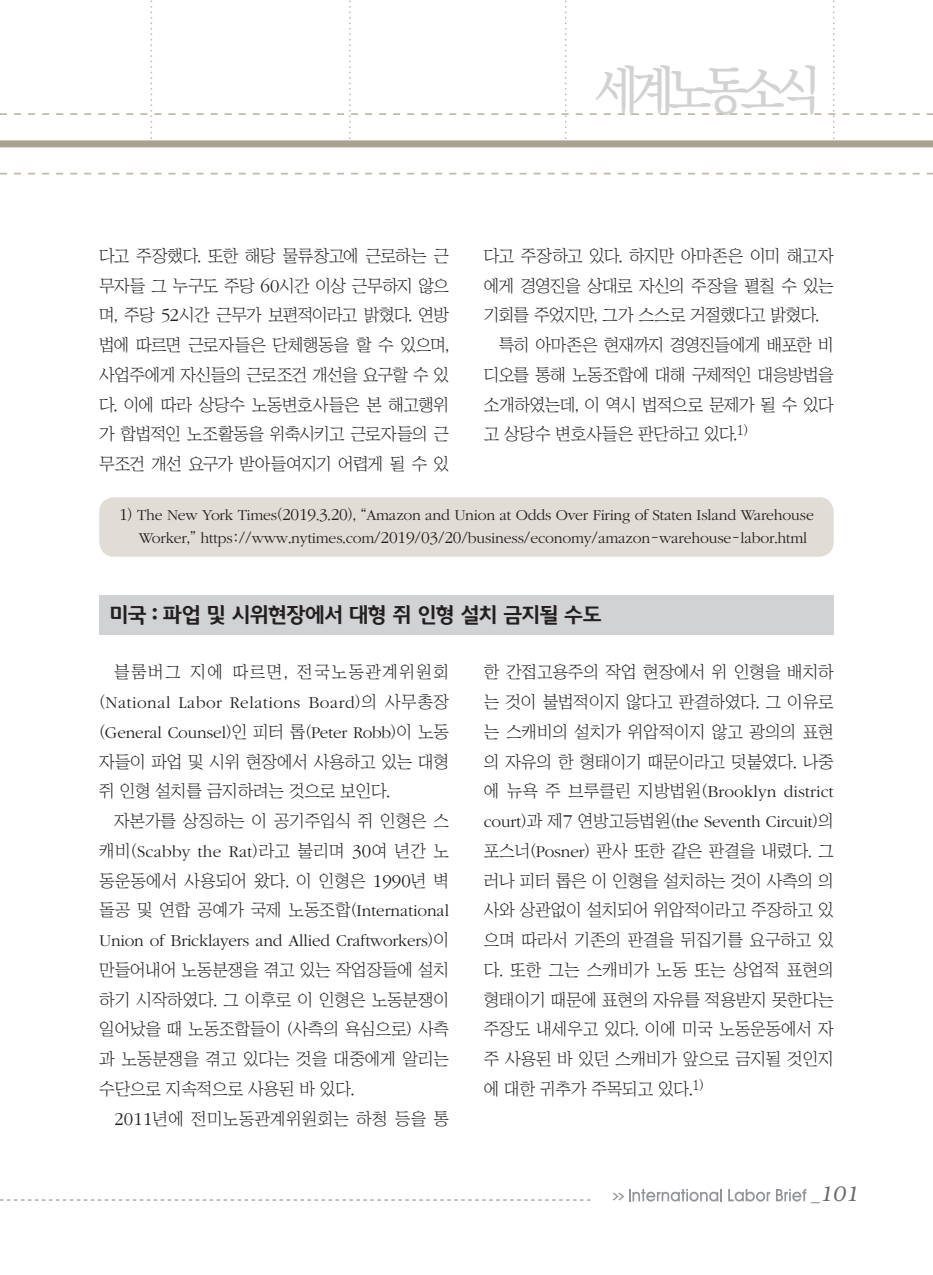
<style>
.page{position:relative;width:933px;height:1275px;background:#fff}
.page>*{position:absolute;margin:0;border:0;box-sizing:border-box;transform-origin:0 0}
.t1{font:500 52.5px "Ko Pub Batang";letter-spacing:-.175em;color:#d1d2d4;scale:.9 1}
.노사정__제목{font:700 21px "Auction Gothic";letter-spacing:-.065em;color:#231f20}
.t2{font:italic 300 21px "Bookman";color:#6c6d70}
.노사정__본문{font:17.15px/29.8px "Chosunilbo NM";letter-spacing:-.01em;color:#231f20;text-align:justify}
.노사정__본문-2{font:17.15px "Chosunilbo NM";letter-spacing:.01em;color:#231f20}
.각주{font:300 15.75px/22.8px "ITC Garamond Std";letter-spacing:-.01em;color:#231f20}
.t3{font:700 7.88px "Ko Pub Dotum";color:#939598;scale:2 1}
.s1{font-family:"ITC Garamond Std";font-weight:300;font-size:18.9px}
.s2{font-size:17.32px}
.s3{font-family:"Chosunilbo NM";font-weight:400}
.s4{font-family:"ITC Garamond Std";font-weight:300}
.s5{font-family:"Helvetica";font-weight:400;font-style:normal;font-size:17.5px}
</style>
<div class="page">
<svg style="left:0;top:1199px;width:590px;height:1px"></svg>
<svg style="left:0;top:173px;width:933px;height:1px"></svg>
<svg style="left:0;top:0;width:933px;height:147px"></svg>
<svg style="left:629px;top:1189px;width:93px;height:13px"></svg>
<svg style="left:728px;top:1189px;width:42px;height:13px"></svg>
<svg style="left:776px;top:1189px;width:30px;height:12px"></svg>
<div style="left:99px;top:497px;width:734px;height:60px;background:#e1dcd5;border-radius:15px"></div>
<div style="left:99px;top:595px;width:734px;height:40px;background:#d1d2d4"></div>
<h1 class="t1" style="left:595px;top:64px;width:253px">세계노동소식</h1>
<p class="노사정__본문" style="left:99px;top:241px;width:351px">다고 주장했다. 또한 해당 물류창고에 근로하는 근 무자들 그 누구도 주당 <span class="s1">60</span>시간 이상 근무하지 않으 며, 주당 <span class="s1">52</span>시간 근무가 보편적이라고 밝혔다. 연방 법에 따르면 근로자들은 단체행동을 할 수 있으며, 사업주에게 자신들의 근로조건 개선을 요구할 수 있 다. 이에 따라 상당수 노동변호사들은 본 해고행위 가 합법적인 노조활동을 위축시키고 근로자들의 근 무조건 개선 요구가 받아들여지기 어렵게 될 수 있</p>
<p class="노사정__본문" style="left:484px;top:241px;width:351px">다고 주장하고 있다. 하지만 아마존은 이미 해고자 에게 경영진을 상대로 자신의 주장을 펼칠 수 있는 기회를 주었지만, 그가 스스로 거절했다고 밝혔다.</p>
<p class="노사정__본문" style="left:484px;top:330px;width:351px;text-indent:15px">특히 아마존은 현재까지 경영진들에게 배포한 비 디오를 통해 노동조합에 대해 구체적인 대응방법을 소개하였는데, 이 역시 법적으로 문제가 될 수 있다 고 상당수 변호사들은 판단하고 있다.<sup>1)</sup></p>
<p class="각주" style="left:139px;top:504px;width:676px;text-indent:-20px"><span class="s2">1</span><span class="s3">)</span> The New York Times<span class="s3">(</span><span class="s2">2019</span><span class="s3">.</span><span class="s2">3</span><span class="s3">.</span><span class="s2">20</span><span class="s3">), “</span>Amazon and Union at Odds Over Firing of Staten Island Warehouse<br>Worker<span class="s3">,”</span> https<span class="s3">://</span>www<span class="s3">.</span>nytimes<span class="s3">.</span>com<span class="s3">/</span><span class="s2">2019</span><span class="s3">/</span><span class="s2">03</span><span class="s3">/</span><span class="s2">20</span><span class="s3">/</span>business<span class="s3">/</span>economy<span class="s3">/</span>amazon<span class="s3">-</span>warehouse<span class="s3">-</span>labor<span class="s3">.</span>html</p>
<p class="노사정__제목" style="left:109px;top:604px;width:494px">미국 : 파업 및 시위현장에서 대형 쥐 인형 설치 금지될 수도</p>
<p class="노사정__본문" style="left:99px;top:657px;width:351px;text-indent:15px">블룸버그 지에 따르면, 전국노동관계위원회 (<span class="s4">National Labor Relations Board</span>)의 사무총장 (<span class="s4">General Counsel</span>)인 피터 롭(<span class="s4">Peter Robb</span>)이 노동 자들이 파업 및 시위 현장에서 사용하고 있는 대형 쥐 인형 설치를 금지하려는 것으로 보인다.</p>
<p class="노사정__본문" style="left:99px;top:806px;width:351px;text-indent:15px">자본가를 상징하는 이 공기주입식 쥐 인형은 스 캐비(<span class="s4">Scabby the Rat</span>)라고 불리며 <span class="s1">30</span>여 년간 노 동운동에서 사용되어 왔다. 이 인형은 <span class="s1">1990</span>년 벽 돌공 및 연합 공예가 국제 노동조합(<span class="s4">International Union of Bricklayers and Allied Craftworkers</span>)이 만들어내어 노동분쟁을 겪고 있는 작업장들에 설치 하기 시작하였다. 그 이후로 이 인형은 노동분쟁이 일어났을 때 노동조합들이 (사측의 욕심으로) 사측 과 노동분쟁을 겪고 있다는 것을 대중에게 알리는 수단으로 지속적으로 사용된 바 있다.</p>
<p class="노사정__본문-2" style="left:114px;top:1110px;width:336px"><span class="s1">2011</span>년에 전미노동관계위원회는 하청 등을 통</p>
<p class="노사정__본문" style="left:484px;top:657px;width:351px">한 간접고용주의 작업 현장에서 위 인형을 배치하 는 것이 불법적이지 않다고 판결하였다. 그 이유로 는 스캐비의 설치가 위압적이지 않고 광의의 표현 의 자유의 한 형태이기 때문이라고 덧붙였다. 나중 에 뉴욕 주 브루클린 지방법원(<span class="s4">Brooklyn district court</span>)과 제<span class="s1">7</span> 연방고등법원(<span class="s4">the Seventh Circuit</span>)의 포스너(<span class="s4">Posner</span>) 판사 또한 같은 판결을 내렸다. 그 러나 피터 롭은 이 인형을 설치하는 것이 사측의 의 사와 상관없이 설치되어 위압적이라고 주장하고 있 으며 따라서 기존의 판결을 뒤집기를 요구하고 있 다. 또한 그는 스캐비가 노동 또는 상업적 표현의 형태이기 때문에 표현의 자유를 적용받지 못한다는 주장도 내세우고 있다. 이에 미국 노동운동에서 자 주 사용된 바 있던 스캐비가 앞으로 금지될 것인지 에 대한 귀추가 주목되고 있다.<sup>1)</sup></p>
<p class="t3" style="left:612px;top:1192px;width:8px">&gt;&gt;</p>
<p class="t2" style="left:811px;top:1182px;width:49px"><span class="s5">_</span>101</p>
</div>
